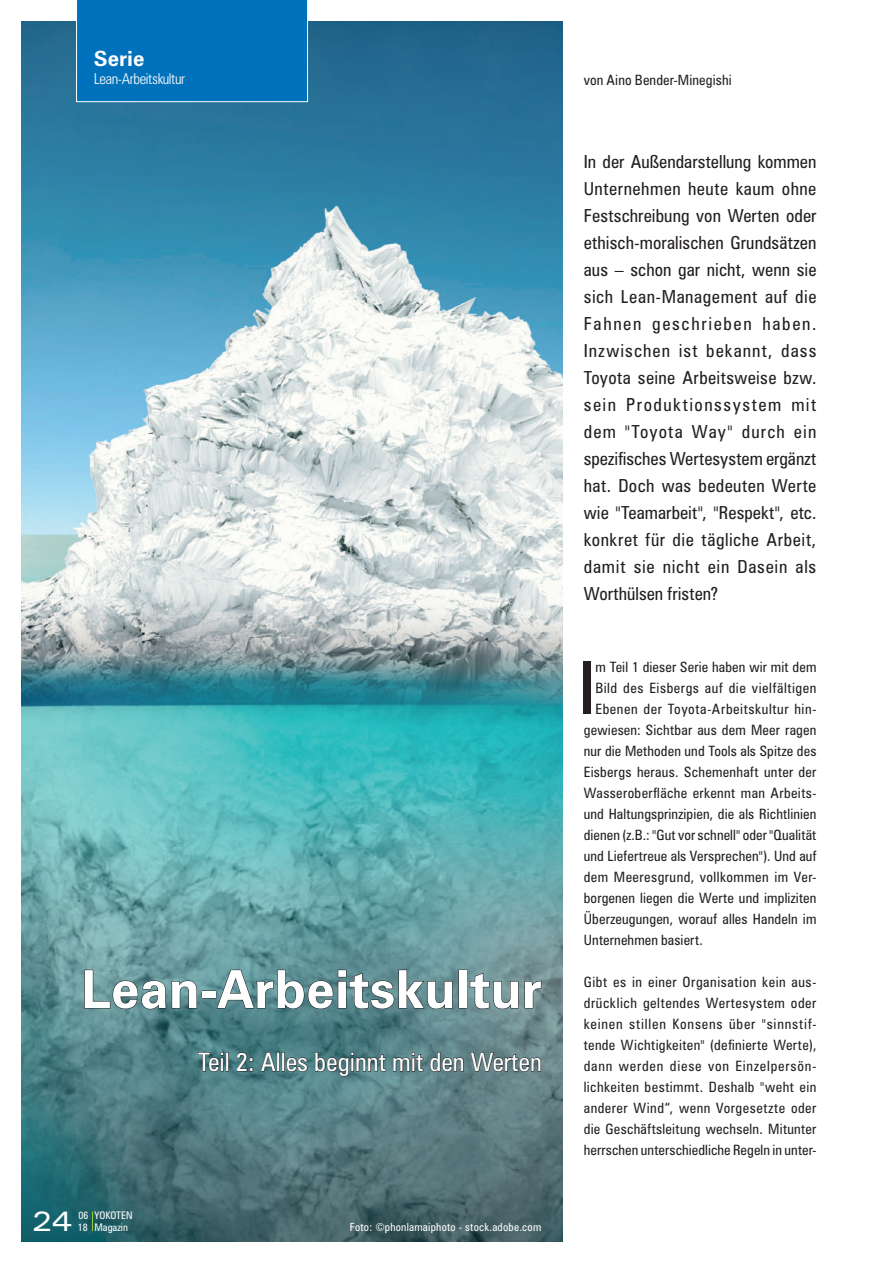
<style>
.page{position:relative;width:893px;height:1263px;background:#fff}
.page>*{position:absolute;margin:0;border:0;box-sizing:border-box;transform-origin:0 0}
.t1{font:condensed 72.6px "Zurich BT";color:#231f20}
.t2{font:700 52.5px "Zurich BT";color:#fff}
.t3{font:expanded 27.75px "Zurich BT";color:#fff}
.t4{font:condensed 25.5px "Zurich BT";color:#fff}
.t5{font:700 21px "Zurich BT";color:#fff}
.t6{font:condensed 18px/27px "Zurich BT";letter-spacing:.04em;color:#231f20;text-align:justify}
.t7{font:300 condensed 15px "Zurich BT";letter-spacing:-.025em;color:#fff}
.t8{font:condensed 14.25px/21px "Zurich BT";letter-spacing:.015em;color:#231f20;text-align:justify}
.t9{font:condensed 14.25px "Zurich BT";letter-spacing:.04em;color:#231f20}
.t10{font:condensed 11.25px "Zurich BT";letter-spacing:.02em;color:#fff}
.t11{font:condensed 10.5px/12px "Zurich BT";color:#fff}
</style>
<div class="page">
<img style="left:21px;top:21px;width:542px;height:1221px">
<svg style="left:84px;top:969px;width:113px;height:40px;background:#5e888b"></svg>
<div style="left:202px;top:991px;width:14px;height:7px;border:1px solid #231f20"></div>
<svg style="left:216px;top:969px;width:237px;height:40px;background:#557e82"></svg>
<div style="left:459px;top:970px;width:8px;height:38px;border:1px solid #231f20"></div>
<svg style="left:469px;top:972px;width:73px;height:37px;background:#6d888c"></svg>
<svg style="left:198px;top:1052px;width:26px;height:20px"></svg>
<div style="left:226px;top:1052px;width:3px;height:19px;border:1px solid #231f20"></div>
<svg style="left:236px;top:1052px;width:17px;height:20px"></svg>
<svg style="left:260px;top:1052px;width:16px;height:20px"></svg>
<div style="left:277px;top:1052px;width:3px;height:19px;border:1px solid #231f20"></div>
<div style="left:282px;top:1052px;width:3px;height:19px;border:1px solid #231f20"></div>
<svg style="left:286px;top:1057px;width:22px;height:15px"></svg>
<svg style="left:315px;top:1052px;width:71px;height:25px;background:#416468"></svg>
<svg style="left:393px;top:1052px;width:31px;height:20px"></svg>
<svg style="left:430px;top:1052px;width:34px;height:20px"></svg>
<svg style="left:470px;top:1048px;width:71px;height:28px;background:#566c70"></svg>
<svg style="left:92px;top:1211px;width:1px;height:20px"></svg>
<div style="left:76px;top:0;width:232px;height:102px;background:#0072bc"></div>
<h3 class="t5" style="left:94px;top:46px;width:52px">Serie</h3>
<p class="t7" style="left:94px;top:70px;width:93px">Lean-Arbeitskultur</p>
<h2 class="t2" style="left:81px;top:957px;width:462px">Lean-Arbeitskultur</h2>
<p class="t11" style="left:95px;top:1209px;width:39px">YOKOTEN<br>Magazin</p>
<h3 class="t3" style="left:32px;top:1205px;width:42px">24</h3>
<p class="t11" style="left:78px;top:1209px;width:9px">06</p>
<p class="t11" style="left:78px;top:1221px;width:9px">18</p>
<h3 class="t4" style="left:198px;top:1046px;width:345px">Teil 2: Alles beginnt mit den Werten</h3>
<p class="t10" style="left:350px;top:1220px;width:193px">Foto: ©phonlamaiphoto - stock.adobe.com</p>
<p class="t8" style="left:584px;top:69px;width:149px">von Aino Bender-Minegishi</p>
<p class="t6" style="left:584px;top:148px;width:234px">In der Außendarstellung kommen Unternehmen heute kaum ohne Festschreibung von Werten oder ethisch-moralischen Grundsätzen aus – schon gar nicht, wenn sie sich Lean-Management auf die Fahnen geschrieben haben.<br>Inzwischen ist bekannt, dass Toyota seine Arbeitsweise bzw. sein Produktionssystem mit dem "Toyota Way" durch ein spezifisches Wertesystem ergänzt hat. Doch was bedeuten Werte wie "Teamarbeit", "Respekt", etc. konkret für die tägliche Arbeit, damit sie nicht ein Dasein als Worthülsen fristen?</p>
<h1 class="t1" style="left:579px;top:644px;width:18px">I</h1>
<p class="t8" style="left:595px;top:656px;width:222px">m Teil 1 dieser Serie haben wir mit dem</p>
<p class="t9" style="left:595px;top:679px;width:223px">Bild des Eisbergs auf die vielfältigen</p>
<p class="t9" style="left:595px;top:700px;width:223px">Ebenen der Toyota-Arbeitskultur hin-</p>
<p class="t8" style="left:584px;top:719px;width:234px">gewiesen: Sichtbar aus dem Meer ragen</p>
<p class="t8" style="left:584px;top:740px;width:234px">nur die Methoden und Tools als Spitze des</p>
<p class="t8" style="left:584px;top:761px;width:234px">Eisbergs heraus. Schemenhaft unter der</p>
<p class="t8" style="left:584px;top:782px;width:234px">Wasseroberfläche erkennt man Arbeits-</p>
<p class="t8" style="left:584px;top:803px;width:234px">und Haltungsprinzipien, die als Richtlinien</p>
<p class="t8" style="left:584px;top:824px;width:234px">dienen (z.B.: "Gut vor schnell" oder "Qualität</p>
<p class="t8" style="left:584px;top:845px;width:234px">und Liefertreue als Versprechen"). Und auf</p>
<p class="t8" style="left:584px;top:866px;width:234px">dem Meeresgrund, vollkommen im Ver-</p>
<p class="t8" style="left:584px;top:887px;width:234px">borgenen liegen die Werte und impliziten</p>
<p class="t8" style="left:584px;top:908px;width:234px">Überzeugungen, worauf alles Handeln im</p>
<p class="t8" style="left:584px;top:929px;width:120px">Unternehmen basiert.</p>
<p class="t8" style="left:584px;top:971px;width:234px">Gibt es in einer Organisation kein aus&shy;drücklich geltendes Wertesystem oder keinen stillen Konsens über "sinnstif&shy;tende Wichtigkeiten" (definierte Werte), dann werden diese von Einzelpersön&shy;lichkeiten bestimmt. Deshalb "weht ein anderer Wind“, wenn Vorgesetzte oder die Geschäftsleitung wechseln. Mitunter herrschen unterschiedliche Regeln in unter-</p>
</div>
